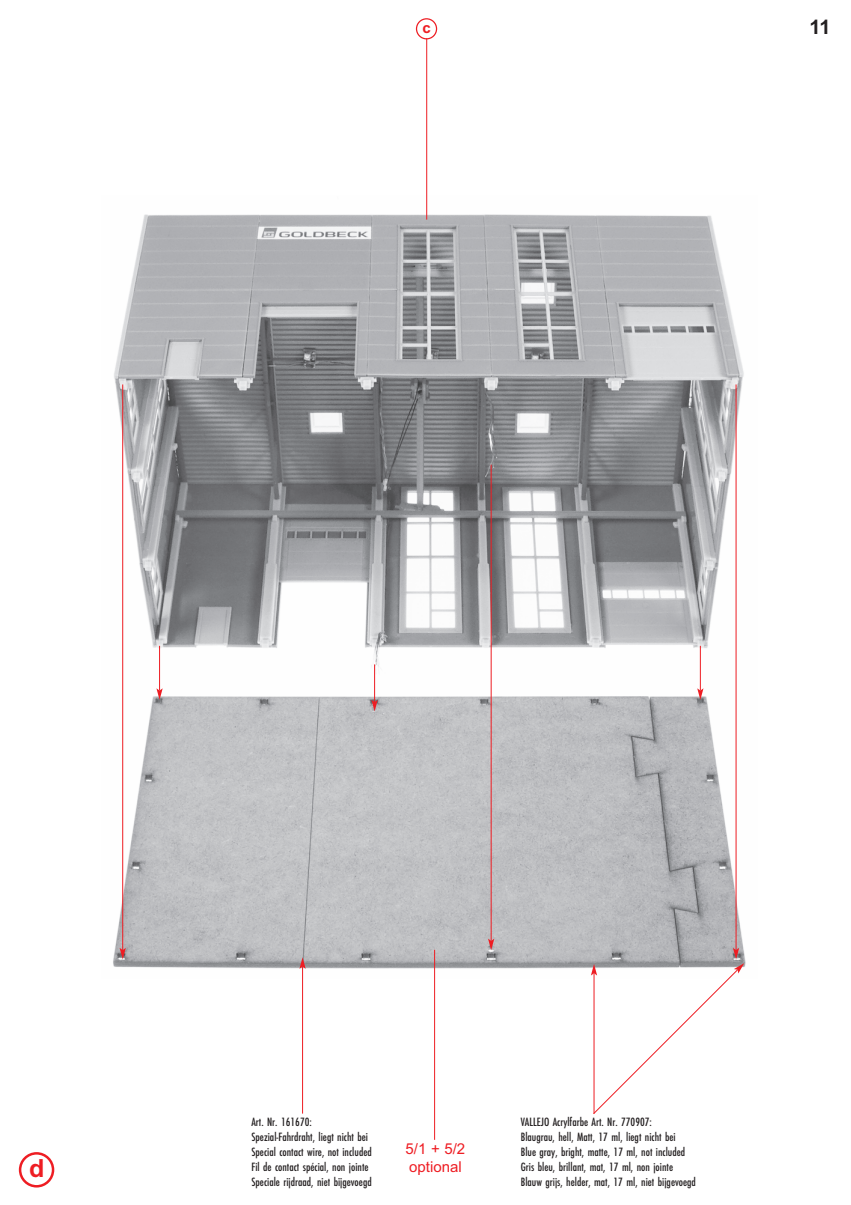
<style>
.page{position:relative;width:851px;height:1205px;background:#fff}
.page>*{position:absolute;margin:0;border:0;box-sizing:border-box;transform-origin:0 0}
.t1{font:700 25px "Arial";color:#ee1d23}
.t2{font:700 20px "Arial";color:#231f20}
.t3{font:15px "Arial";color:#ee1d23}
.t4{font:700 15px "Arial";color:#ee1d23}
.t5{font:12.5px/15px "Futura EF Medium Con";color:#231f20}
</style>
<div class="page">
<img style="left:113px;top:195px;width:633px;height:784px">
<hr style="left:426px;top:38px;width:1px;height:182px;background:#ee1d23">
<hr style="left:434px;top:950px;width:1px;height:190px;background:#ee1d23">
<hr style="left:735px;top:384px;width:1px;height:566px;background:#ee1d23">
<hr style="left:122px;top:384px;width:1px;height:566px;background:#ee1d23">
<svg style="left:120px;top:948px;width:6px;height:11px"></svg>
<hr style="left:491px;top:465px;width:1px;height:476px;background:#ee1d23">
<svg style="left:488px;top:938px;width:6px;height:12px"></svg>
<hr style="left:302px;top:966px;width:1px;height:147px;background:#ee1d23">
<svg style="left:299px;top:957px;width:6px;height:12px"></svg>
<svg style="left:590px;top:948px;width:154px;height:166px"></svg>
<hr style="left:374px;top:664px;width:1px;height:38px;background:#ee1d23">
<svg style="left:371px;top:700px;width:6px;height:11px"></svg>
<hr style="left:159px;top:646px;width:1px;height:44px;background:#ee1d23">
<svg style="left:156px;top:688px;width:7px;height:12px"></svg>
<hr style="left:700px;top:646px;width:1px;height:44px;background:#ee1d23">
<svg style="left:697px;top:688px;width:6px;height:12px"></svg>
<svg style="left:19px;top:1152px;width:35px;height:35px"></svg>
<svg style="left:416px;top:18px;width:21px;height:21px"></svg>
<p class="t4" style="left:422px;top:19px;width:10px">c</p>
<h2 class="t2" style="left:809px;top:16px;width:23px">11</h2>
<p class="t5" style="left:251px;top:1115px;width:122px">Art. Nr. 161670:<br>Spezial-Fahrdraht, liegt nicht bei<br>Special contact wire, not included<br>Fil de contact spécial, non jointe<br>Speciale rijdraad, niet bijgevoegd</p>
<p class="t3" style="left:405px;top:1140px;width:61px">5/1 + 5/2</p>
<h1 class="t1" style="left:29px;top:1153px;width:17px">d</h1>
<p class="t3" style="left:409px;top:1158px;width:54px">optional</p>
<p class="t5" style="left:520px;top:1115px;width:176px">VALLEJO Acrylfarbe Art. Nr. 770907:<br>Blaugrau, hell, Matt, 17 ml, liegt nicht bei<br>Blue gray, bright, matte, 17 ml, not included Gris bleu, brillant, mat, 17 ml, non jointe Blauw grijs, helder, mat, 17 ml, niet bijgevoegd</p>
</div>
